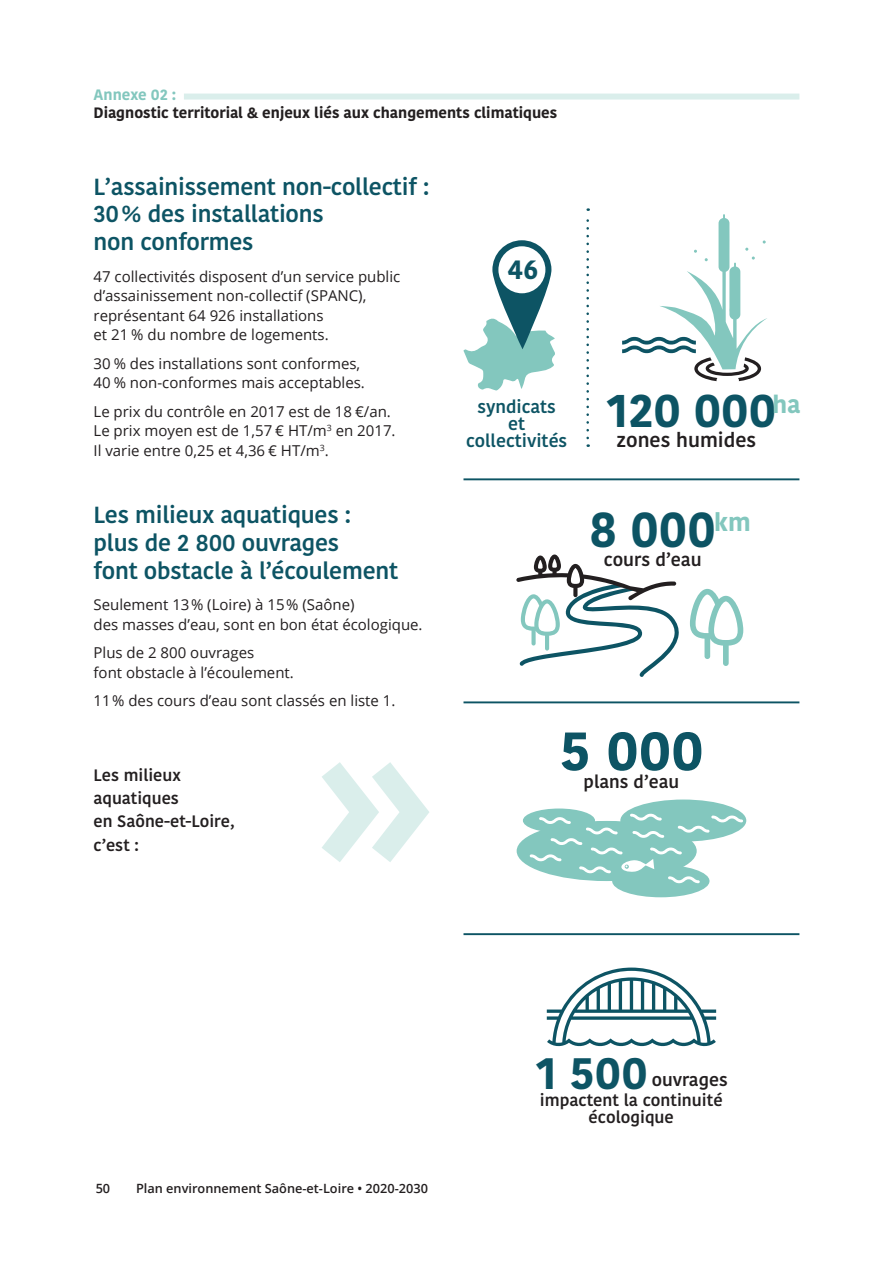
<style>
.page{position:relative;width:893px;height:1263px;background:#fff}
.page>*{position:absolute;margin:0;border:0;box-sizing:border-box;transform-origin:0 0}
.t1{font:700 54.6px "Kohinoor Devanagari";color:#0d5464}
.t2{font:700 49.65px "Kohinoor Devanagari";color:#0d5464}
.t3{font:700 46.35px "Kohinoor Devanagari";color:#0d5464}
.t4{font:700 44.55px "Kohinoor Devanagari";color:#0d5464}
.t5{font:700 26.85px "Kohinoor Devanagari";color:#0d5464}
.t6{font:700 24.9px "Kohinoor Devanagari";color:#83c7be}
.t7{font:700 24.15px "Kohinoor Devanagari";color:#83c7be}
.t8{font:600 23.25px/27.9px "Kohinoor Bangla";letter-spacing:-.01em;color:#0d5464}
.t9{font:600 19.95px "Kohinoor Devanagari";color:#231f20}
.t10{font:600 18.3px "Kohinoor Devanagari";color:#231f20}
.t11{font:600 17.85px/16.6px "Kohinoor Devanagari";color:#0d5464;text-align:center}
.t12{font:600 17.85px "Kohinoor Devanagari";color:#231f20}
.t13{font:600 16.65px/16.6px "Kohinoor Devanagari";color:#231f20;text-align:center}
.t14{font:600 16.5px/23.4px "Kohinoor Bangla";color:#231f20}
.t15{font:15px/19.5px "Open Sans";color:#231f20}
.t16{font:700 15px "Kohinoor Bangla";color:#231f20}
.t17{font:700 15px "Kohinoor Bangla";color:#83c7be}
.t18{font:600 12.75px "Open Sans";color:#231f20}
</style>
<div class="page">
<svg style="left:516px;top:554px;width:163px;height:123px"></svg>
<hr style="left:463px;top:933px;width:336px;height:2px;background:#0d5464">
<hr style="left:463px;top:701px;width:336px;height:2px;background:#0d5464">
<div style="left:517px;top:821px;width:180px;height:60px;background:#83c7be;border-radius:50%"></div>
<div style="left:612px;top:865px;width:97px;height:32px;background:#83c7be;border-radius:50%"></div>
<div style="left:523px;top:808px;width:72px;height:25px;background:#83c7be;border-radius:50%"></div>
<svg style="left:620px;top:799px;width:126px;height:42px"></svg>
<svg style="left:530px;top:805px;width:213px;height:86px"></svg>
<svg style="left:690px;top:589px;width:53px;height:77px"></svg>
<svg style="left:322px;top:762px;width:107px;height:100px"></svg>
<svg style="left:547px;top:967px;width:169px;height:80px"></svg>
<svg style="left:463px;top:240px;width:92px;height:151px"></svg>
<div style="left:498px;top:246px;width:47px;height:47px;background:#fff;border-radius:50%"></div>
<svg style="left:622px;top:214px;width:145px;height:167px"></svg>
<svg style="left:586px;top:208px;width:3px;height:230px"></svg>
<hr style="left:463px;top:478px;width:336px;height:2px;background:#0d5464">
<div style="left:184px;top:94px;width:615px;height:6px;background:#daeeeb"></div>
<p class="t17" style="left:94px;top:81px;width:84px">Annexe 02 :</p>
<p class="t16" style="left:94px;top:99px;width:465px">Diagnostic territorial &amp; enjeux liés aux changements climatiques</p>
<h3 class="t8" style="left:94px;top:172px;width:337px">L’assainissement non-collectif :<br>30% des installations<br>non conformes</h3>
<p class="t15" style="left:94px;top:266px;width:308px">47 collectivités disposent d’un service public d’assainissement non-collectif (SPANC), représentant 64 926 installations<br>et 21 % du nombre de logements.</p>
<p class="t15" style="left:94px;top:353px;width:273px">30 % des installations sont conformes,<br>40 % non-conformes mais acceptables.</p>
<p class="t15" style="left:94px;top:401px;width:304px">Le prix du contrôle en 2017 est de 18 €/an.<br>Le prix moyen est de 1,57 € HT/m<sup>3</sup> en 2017.<br>Il varie entre 0,25 et 4,36 € HT/m<sup>3</sup>.</p>
<h3 class="t8" style="left:94px;top:500px;width:306px">Les milieux aquatiques : plus de 2 800 ouvrages<br>font obstacle à l’écoulement</h3>
<p class="t15" style="left:94px;top:594px;width:331px">Seulement 13 % (Loire) à 15 % (Saône)<br>des masses d’eau, sont en bon état écologique.</p>
<p class="t15" style="left:94px;top:642px;width:202px">Plus de 2 800 ouvrages<br>font obstacle à l’écoulement.</p>
<p class="t15" style="left:94px;top:690px;width:303px">11 % des cours d’eau sont classés en liste 1.</p>
<h3 class="t5" style="left:508px;top:245px;width:32px">46</h3>
<p class="t11" style="left:466px;top:399px;width:103px">syndicats<br>et collectivités</p>
<h3 class="t3" style="left:606px;top:369px;width:171px">120 000</h3>
<h3 class="t9" style="left:616px;top:428px;width:141px">zones humides</h3>
<h3 class="t7" style="left:772px;top:383px;width:30px">ha</h3>
<h2 class="t2" style="left:589px;top:485px;width:128px">8 000</h2>
<h3 class="t6" style="left:714px;top:500px;width:38px">km</h3>
<p class="t10" style="left:604px;top:549px;width:99px">cours d’eau</p>
<p class="t14" style="left:94px;top:762px;width:143px">Les milieux aquatiques<br>en Saône-et-Loire, c’est :</p>
<p class="t18" style="left:96px;top:1180px;width:16px">50</p>
<p class="t18" style="left:136px;top:1180px;width:293px">Plan environnement Saône-et-Loire • 2020-2030</p>
<h1 class="t1" style="left:559px;top:702px;width:146px">5 000</h1>
<p class="t12" style="left:584px;top:771px;width:97px">plans d’eau</p>
<h3 class="t4" style="left:536px;top:1034px;width:113px">1 500</h3>
<p class="t12" style="left:652px;top:1069px;width:77px">ouvrages</p>
<p class="t13" style="left:540px;top:1092px;width:184px">impactent la continuité écologique</p>
</div>
